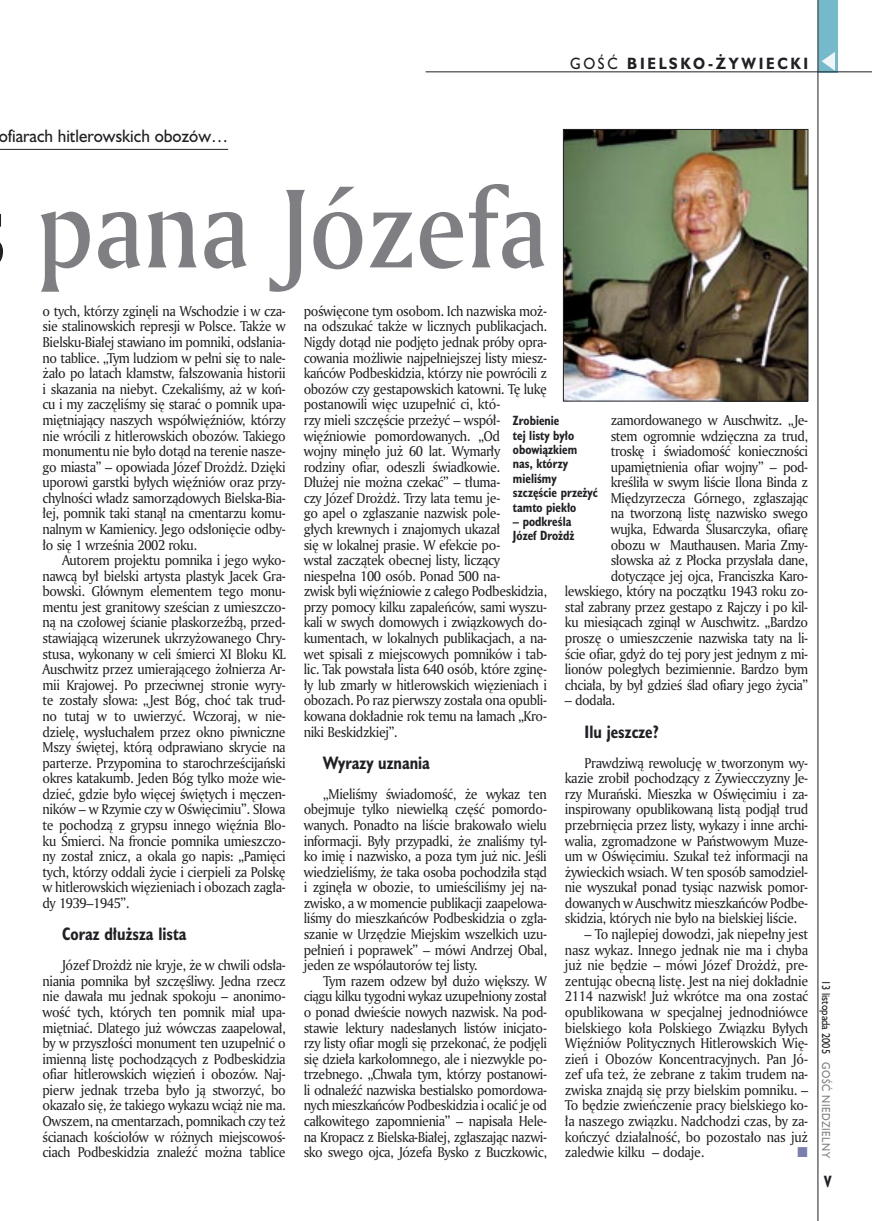
<style>
.page{position:relative;width:872px;height:1221px;background:#fff}
.page>*{position:absolute;margin:0;border:0;box-sizing:border-box;transform-origin:0 0}
.t1{font:108px "Amerigo Md PL";color:#7f7f83;scale:.9 1}
._04_srodtytul_HuCB_11_pt{font:700 16.5px "Humanst 521 Cn PL";color:#212125;scale:.94 1}
.t2{font:16.5px "Humanst 521 PL";color:#212125;scale:.94 1}
._15b_temat_prawo{font:700 15px "Humanst 521 PL";letter-spacing:.2em;color:#212125;scale:.9 1}
._17_pagina_prawa{font:700 15px "Humanst 521 Cn PL";color:#212125;scale:.94 1}
._01_body_tekst{font:13.8px/15.6px "Amerigo PL";letter-spacing:-.03em;color:#212125;text-align:justify;scale:.94 1}
._09_podpis_zdjecia_HuCnB{font:700 12.3px/14.4px "Humanst 521 Cn PL";color:#212125;scale:.94 1}
._19_data_prawa{font:10.5px "Humanst 521 PL";color:#212125;scale:.9 1}
._19a_data_prawa_GOSC{font:10.5px "Humanst 521 PL";letter-spacing:.05em;color:#7f7f83;scale:.9 1}
.s1{font-weight:400}
</style>
<div class="page">
<div style="left:818px;top:0;width:19px;height:72px;background:#75baca"></div>
<hr style="left:817px;top:0;width:1px;height:1220px;background:#212125">
<svg style="left:821px;top:52px;width:14px;height:19px"></svg>
<hr style="left:425px;top:72px;width:447px;height:1px;background:#212125">
<img style="left:565px;top:131px;width:241px;height:268px">
<div style="left:563px;top:129px;width:245px;height:272px;border:1px solid #212125"></div>
<hr style="left:0;top:149px;width:228px;height:1px;background:#212125">
<p class="_15b_temat_prawo" style="left:570px;top:53px;width:266px"><span class="s1">GOŚĆ</span> BIELSKO-ŻYWIECKI</p>
<p class="t2" style="left:-1px;top:125px;width:246px">ofiarach hitlerowskich obozów…</p>
<h1 class="t1" style="left:37px;top:156px;width:569px">pana Józefa</h1>
<p class="_01_body_tekst" style="left:43px;top:303px;width:260px">o tych, którzy zginęli na Wschodzie i w cza&shy;sie stalinowskich represji w Polsce. Także w Bielsku-Białej stawiano im pomniki, odsłania&shy;no tablice. „Tym ludziom w pełni się to nale&shy;żało po latach kłamstw, fałszowania historii i skazania na niebyt. Czekaliśmy, aż w koń&shy;cu i my zaczęliśmy się starać o pomnik upa&shy;miętniający naszych współwięźniów, którzy nie wrócili z hitlerowskich obozów. Takiego monumentu nie było dotąd na terenie nasze&shy;go miasta” – opowiada Józef Drożdż. Dzięki uporowi garstki byłych więźniów oraz przy&shy;chylności władz samorządowych Bielska-Bia&shy;łej, pomnik taki stanął na cmentarzu komu&shy;nalnym w Kamienicy. Jego odsłonięcie odby&shy;ło się 1 września 2002 roku.</p>
<p class="_01_body_tekst" style="left:43px;top:552px;width:260px;text-indent:20px">Autorem projektu pomnika i jego wyko&shy;nawcą był bielski artysta plastyk Jacek Gra&shy;bowski. Głównym elementem tego monu&shy;mentu jest granitowy sześcian z umieszczo&shy;ną na czołowej ścianie płaskorzeźbą, przed&shy;stawiającą wizerunek ukrzyżowanego Chry&shy;stusa, wykonany w celi śmierci XI Bloku KL Auschwitz przez umierającego żołnierza Ar&shy;mii Krajowej. Po przeciwnej stronie wyry&shy;te zostały słowa: „Jest Bóg, choć tak trud&shy;no tutaj w to uwierzyć. Wczoraj, w nie&shy;dzielę, wysłuchałem przez okno piwniczne Mszy świętej, którą odprawiano skrycie na parterze. Przypomina to starochrześcijański okres katakumb. Jeden Bóg tylko może wie&shy;dzieć, gdzie było więcej świętych i męczen&shy;ników – w Rzymie czy w Oświęcimiu”. Słowa te pochodzą z grypsu innego więźnia Blo&shy;ku Śmierci. Na froncie pomnika umieszczo&shy;ny został znicz, a okala go napis: „Pamięci tych, którzy oddali życie i cierpieli za Polskę w hitlerowskich więzieniach i obozach zagła&shy;dy 1939–1945”.</p>
<p class="_04_srodtytul_HuCB_11_pt" style="left:62px;top:922px;width:134px">Coraz dłuższa lista</p>
<p class="_01_body_tekst" style="left:43px;top:957px;width:260px;text-indent:20px">Józef Drożdż nie kryje, że w chwili odsła&shy;niania pomnika był szczęśliwy. Jedna rzecz nie dawała mu jednak spokoju – anonimo&shy;wość tych, których ten pomnik miał upa&shy;miętniać. Dlatego już wówczas zaapelował, by w przyszłości monument ten uzupełnić o imienną listę pochodzących z Podbeskidzia ofiar hitlerowskich więzień i obozów. Naj&shy;pierw jednak trzeba było ją stworzyć, bo okazało się, że takiego wykazu wciąż nie ma.<br>Owszem, na cmentarzach, pomnikach czy też ścianach kościołów w różnych miejscowoś&shy;ciach Podbeskidzia znaleźć można tablice</p>
<p class="_01_body_tekst" style="left:304px;top:303px;width:260px;text-align:left">poświęcone tym osobom. Ich nazwiska moż&shy;na odszukać także w licznych publikacjach.<br>Nigdy dotąd nie podjęto jednak próby opra&shy;cowania możliwie najpełniejszej listy miesz&shy;kańców Podbeskidzia, którzy nie powrócili z obozów czy gestapowskich katowni. Tę lukę postanowili więc uzupełnić ci, któ-<br>rzy mieli szczęście przeżyć – współ&shy;więźniowie pomordowanych. „Od<br>wojny minęło już 60 lat. Wymarły<br>rodziny ofiar, odeszli świadkowie.<br>Dłużej nie można czekać” – tłuma-<br>czy Józef Drożdż. Trzy lata temu je-<br>go apel o zgłaszanie nazwisk pole-<br>głych krewnych i znajomych ukazał<br>się w lokalnej prasie. W efekcie po-<br>wstał zaczątek obecnej listy, liczący niespełna 100 osób. Ponad 500 na-<br>zwisk byli więźniowie z całego Podbeskidzia, przy pomocy kilku zapaleńców, sami wyszu&shy;kali w swych domowych i związkowych do&shy;kumentach, w lokalnych publikacjach, a na&shy;wet spisali z miejscowych pomników i tab&shy;lic. Tak powstała lista 640 osób, które zginę&shy;ły lub zmarły w hitlerowskich więzieniach i obozach. Po raz pierwszy została ona opubli&shy;kowana dokładnie rok temu na łamach „Kro&shy;niki Beskidzkiej”.</p>
<p class="_04_srodtytul_HuCB_11_pt" style="left:323px;top:751px;width:115px">Wyrazy uznania</p>
<p class="_01_body_tekst" style="left:304px;top:785px;width:260px;text-indent:20px">„Mieliśmy świadomość, że wykaz ten obejmuje tylko niewielką część pomordo&shy;wanych. Ponadto na liście brakowało wielu informacji. Były przypadki, że znaliśmy tyl&shy;ko imię i nazwisko, a poza tym już nic. Jeśli wiedzieliśmy, że taka osoba pochodziła stąd i zginęła w obozie, to umieściliśmy jej na&shy;zwisko, a w momencie publikacji zaapelowa&shy;liśmy do mieszkańców Podbeskidzia o zgła&shy;szanie w Urzędzie Miejskim wszelkich uzu&shy;pełnień i poprawek” – mówi Andrzej Obal, jeden ze współautorów tej listy.</p>
<p class="_01_body_tekst" style="left:304px;top:972px;width:260px;text-indent:20px">Tym razem odzew był dużo większy. W ciągu kilku tygodni wykaz uzupełniony został o ponad dwieście nowych nazwisk. Na pod&shy;stawie lektury nadesłanych listów inicjato&shy;rzy listy ofiar mogli się przekonać, że podjęli się dzieła karkołomnego, ale i niezwykle po&shy;trzebnego. „Chwała tym, którzy postanowi&shy;li odnaleźć nazwiska bestialsko pomordowa&shy;nych mieszkańców Podbeskidzia i ocalić je od całkowitego zapomnienia” – napisała Hele&shy;na Kropacz z Bielska-Białej, zgłaszając nazwi&shy;sko swego ojca, Józefa Bysko z Buczkowic,</p>
<p class="_01_body_tekst" style="left:565px;top:412px;width:260px;text-align:right">zamordowanego w Auschwitz. „Je-<br>stem ogromnie wdzięczna za trud,<br>troskę i świadomość konieczności upamiętnienia ofiar wojny” – pod-<br>kreśliła w swym liście Ilona Binda z Międzyrzecza Górnego, zgłaszając<br>na tworzoną listę nazwisko swego<br>wujka, Edwarda Ślusarczyka, ofiarę<br>obozu w Mauthausen. Maria Zmy&shy;słowska aż z Płocka przysłała dane, dotyczące jej ojca, Franciszka Karo&shy;lewskiego, który na początku 1943 roku zo&shy;stał zabrany przez gestapo z Rajczy i po kil&shy;ku miesiącach zginął w Auschwitz. „Bardzo proszę o umieszczenie nazwiska taty na li&shy;ście ofiar, gdyż do tej pory jest jednym z mi&shy;lionów poległych bezimiennie. Bardzo bym chciała, by był gdzieś ślad ofiary jego życia”</p>
<p class="_01_body_tekst" style="left:565px;top:692px;width:55px">– dodała.</p>
<p class="_04_srodtytul_HuCB_11_pt" style="left:584px;top:720px;width:81px">Ilu jeszcze?</p>
<p class="_01_body_tekst" style="left:565px;top:754px;width:260px;text-indent:20px">Prawdziwą rewolucję w tworzonym wy&shy;kazie zrobił pochodzący z Żywiecczyzny Je&shy;rzy Murański. Mieszka w Oświęcimiu i za&shy;inspirowany opublikowaną listą podjął trud przebrnięcia przez listy, wykazy i inne archi&shy;walia, zgromadzone w Państwowym Muze&shy;um w Oświęcimiu. Szukał też informacji na żywieckich wsiach. W ten sposób samodziel&shy;nie wyszukał ponad tysiąc nazwisk pomor&shy;dowanych w Auschwitz mieszkańców Podbe&shy;skidzia, których nie było na bielskiej liście.</p>
<p class="_01_body_tekst" style="left:565px;top:925px;width:260px;text-indent:20px">– To najlepiej dowodzi, jak niepełny jest nasz wykaz. Innego jednak nie ma i chyba już nie będzie – mówi Józef Drożdż, pre&shy;zentując obecną listę. Jest na niej dokładnie 2114 nazwisk! Już wkrótce ma ona zostać opublikowana w specjalnej jednodniówce bielskiego koła Polskiego Związku Byłych Więźniów Politycznych Hitlerowskich Wię&shy;zień i Obozów Koncentracyjnych. Pan Jó&shy;zef ufa też, że zebrane z takim trudem na&shy;zwiska znajdą się przy bielskim pomniku. – To będzie zwieńczenie pracy bielskiego ko&shy;ła naszego związku. Nadchodzi czas, by za&shy;kończyć działalność, bo pozostało nas już zaledwie kilku – dodaje.</p>
<p class="_09_podpis_zdjecia_HuCnB" style="left:513px;top:413px;width:92px">Zrobienie<br>tej listy było obowiązkiem nas, którzy mieliśmy szczęście przeżyć tamto piekło</p>
<p class="_09_podpis_zdjecia_HuCnB" style="left:513px;top:514px;width:67px">– podkreśla<br>Józef Drożdż</p>
<p class="_19_data_prawa" style="left:833px;top:979px;width:84px;rotate:90deg">13 listopada 2005</p>
<p class="_19a_data_prawa_GOSC" style="left:833px;top:1062px;width:108px;rotate:90deg">GOŚĆ NIEDZIELNY</p>
<p class="_17_pagina_prawa" style="left:824px;top:1171px;width:9px">V</p>
</div>
